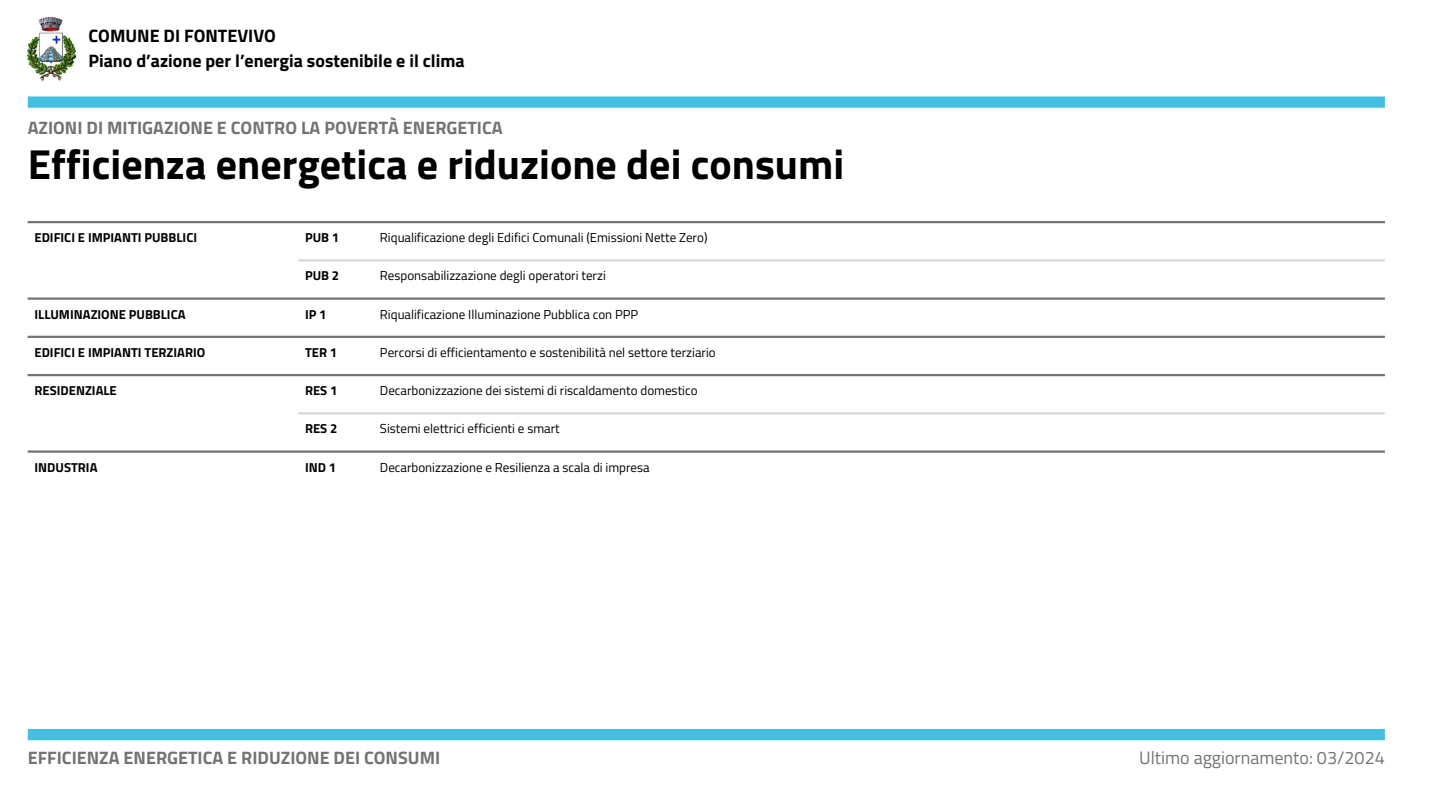
<style>
.page{position:relative;width:1440px;height:810px;background:#fff}
.page>*{position:absolute;margin:0;border:0;box-sizing:border-box;transform-origin:0 0}
.t1{font:700 42px "Titillium Web";color:#000}
.t2{font:700 18px "Titillium Web";color:#737373}
.t3{font:700 18px/24.8px "Titillium Web";color:#000}
.t4{font:18px "Titillium Web";color:#737373}
.t5{font:13px "Titillium Web";color:#000}
.t6{font:700 13px "Titillium Web";color:#000}
</style>
<div class="page">
<div style="left:28px;top:96px;width:1357px;height:12px;background:#42bfe2"></div>
<div style="left:28px;top:729px;width:1357px;height:11px;background:#42bfe2"></div>
<img style="left:28px;top:17px;width:48px;height:63px">
<hr style="left:28px;top:221px;width:1357px;height:2px;background:#737373">
<hr style="left:28px;top:297px;width:1357px;height:3px;background:#737373">
<hr style="left:28px;top:336px;width:1357px;height:2px;background:#737373">
<hr style="left:28px;top:374px;width:1357px;height:2px;background:#737373">
<hr style="left:28px;top:450px;width:1357px;height:3px;background:#737373">
<hr style="left:298px;top:259px;width:1087px;height:2px;background:#d9d9d9">
<hr style="left:298px;top:412px;width:1087px;height:2px;background:#d9d9d9">
<p class="t3" style="left:89px;top:23px;width:378px">COMUNE DI FONTEVIVO<br>Piano d’azione per l’energia sostenibile e il clima</p>
<p class="t2" style="left:28px;top:114px;width:476px">AZIONI DI MITIGAZIONE E CONTRO LA POVERTÀ ENERGETICA</p>
<p class="t1" style="left:28px;top:132px;width:818px">Efficienza energetica e riduzione dei consumi</p>
<p class="t6" style="left:35px;top:227px;width:164px">EDIFICI E IMPIANTI PUBBLICI</p>
<h3 class="t6" style="left:305px;top:227px;width:36px">PUB 1</h3>
<p class="t5" style="left:380px;top:227px;width:329px">Riqualificazione degli Edifici Comunali (Emissioni Nette Zero)</p>
<h2 class="t6" style="left:305px;top:266px;width:36px">PUB 2</h2>
<h1 class="t5" style="left:380px;top:266px;width:227px">Responsabilizzazione degli operatori terzi</h1>
<p class="t6" style="left:35px;top:304px;width:153px">ILLUMINAZIONE PUBBLICA</p>
<p class="t6" style="left:305px;top:304px;width:23px">IP1</p>
<p class="t5" style="left:380px;top:304px;width:260px">Riqualificazione Illuminazione Pubblica con PPP</p>
<p class="t6" style="left:35px;top:342px;width:172px">EDIFICI E IMPIANTI TERZIARIO</p>
<p class="t6" style="left:305px;top:342px;width:34px">TER 1</p>
<p class="t5" style="left:380px;top:342px;width:337px">Percorsi di efficientamento e sostenibilità nel settore terziario</p>
<p class="t6" style="left:35px;top:380px;width:84px">RESIDENZIALE</p>
<p class="t6" style="left:305px;top:380px;width:34px">RES 1</p>
<p class="t5" style="left:380px;top:380px;width:319px">Decarbonizzazione dei sistemi di riscaldamento domestico</p>
<p class="t6" style="left:305px;top:419px;width:34px">RES 2</p>
<p class="t5" style="left:380px;top:419px;width:181px">Sistemi elettrici efficienti e smart</p>
<p class="t6" style="left:35px;top:457px;width:65px">INDUSTRIA</p>
<p class="t6" style="left:305px;top:457px;width:33px">IND 1</p>
<p class="t5" style="left:380px;top:457px;width:271px">Decarbonizzazione e Resilienza a scala di impresa</p>
<p class="t2" style="left:28px;top:744px;width:414px">EFFICIENZA ENERGETICA E RIDUZIONE DEI CONSUMI</p>
<p class="t4" style="left:1139px;top:744px;width:247px">Ultimo aggiornamento: 03/2024</p>
</div>
